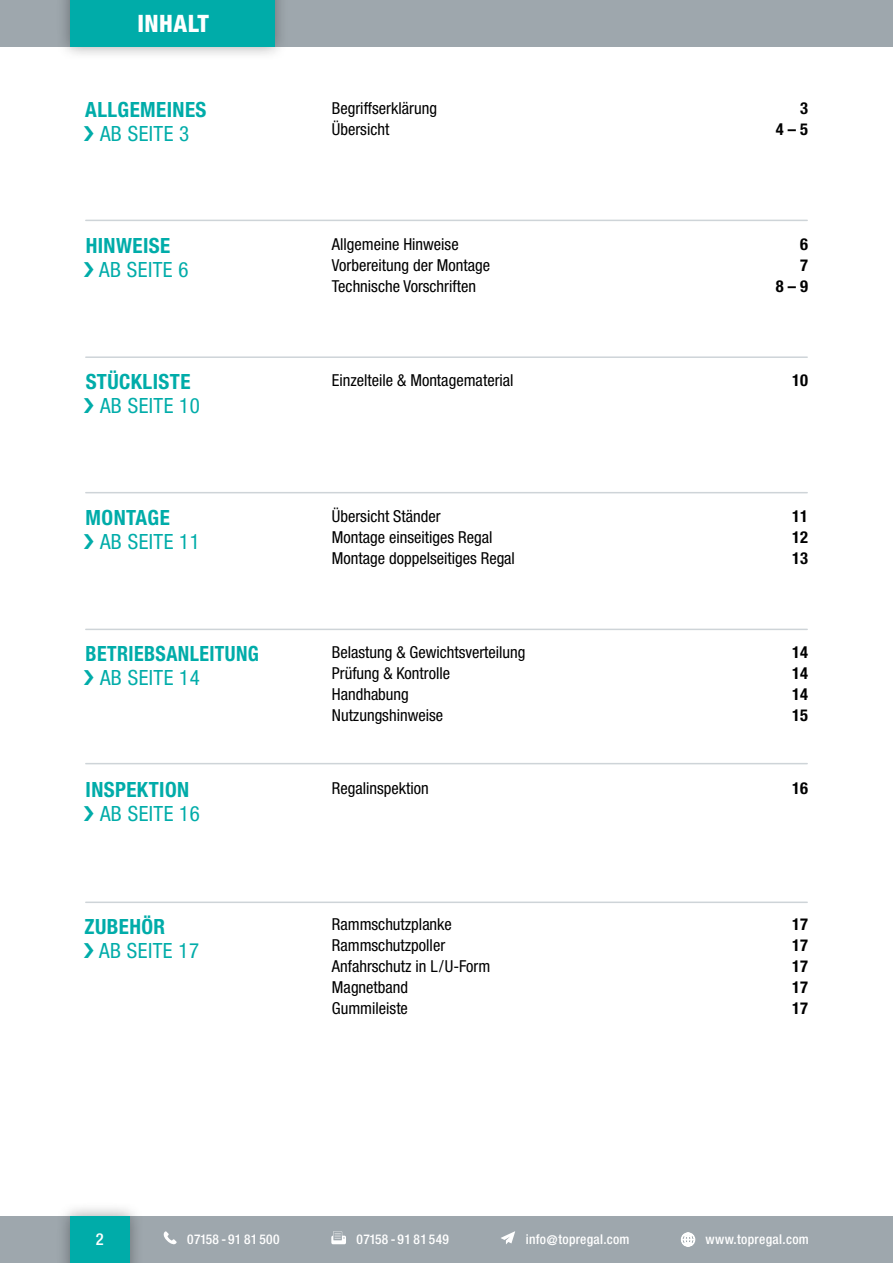
<style>
.page{position:relative;width:893px;height:1263px;background:#fff}
.page>*{position:absolute;margin:0;border:0;box-sizing:border-box;transform-origin:0 0}
.t1{font:800 condensed 24px "Helvetica Neue LT Std";letter-spacing:.02em;color:#fff}
.t2{font:condensed 21px "Helvetica Neue LT Std";letter-spacing:.02em;color:#00aca9}
.t3{font:700 condensed 21px "Helvetica Neue LT Std";letter-spacing:.02em;color:#00aca9}
.t4{font:700 condensed 21px "Helvetica Neue LT Std";letter-spacing:.02em;color:#00aca9;scale:.95 1}
.t5{font:condensed 16.5px "Helvetica Neue LT Std";color:#000}
.t6{font:700 condensed 16.5px "Helvetica Neue LT Std";color:#000}
.t7{font:500 condensed 16.5px "Helvetica Neue LT Std";color:#fff}
.t8{font:500 condensed 13.5px "Helvetica Neue LT Std";letter-spacing:.025em;color:#fff}
</style>
<div class="page">
<div style="left:0;top:1216px;width:893px;height:47px;background:#9ea7ad"></div>
<div style="left:0;top:0;width:893px;height:47px;background:#9ea7ad"></div>
<div style="left:56px;top:0;width:233px;height:61px;background:#000;opacity:.35"></div>
<div style="left:70px;top:0;width:204px;height:47px;background:#00aca9"></div>
<div style="left:56px;top:1202px;width:88px;height:61px;background:#000;opacity:.35"></div>
<div style="left:70px;top:1216px;width:60px;height:47px;background:#00aca9"></div>
<svg style="left:163px;top:1231px;width:14px;height:13px"></svg>
<svg style="left:331px;top:1231px;width:15px;height:13px"></svg>
<svg style="left:501px;top:1231px;width:14px;height:13px"></svg>
<svg style="left:681px;top:1233px;width:14px;height:13px"></svg>
<hr style="left:86px;top:220px;width:721px;height:1px;background:#ced4d8">
<hr style="left:86px;top:356px;width:721px;height:2px;background:#ced4d8">
<hr style="left:86px;top:492px;width:721px;height:1px;background:#ced4d8">
<hr style="left:86px;top:629px;width:721px;height:1px;background:#ced4d8">
<hr style="left:86px;top:763px;width:721px;height:1px;background:#ced4d8">
<hr style="left:86px;top:901px;width:721px;height:2px;background:#ced4d8">
<h1 class="t1" style="left:137px;top:8px;width:73px">INHALT</h1>
<p class="t3" style="left:85px;top:97px;width:123px">ALLGEMEINES</p>
<p class="t2" style="left:100px;top:121px;width:91px">AB SEITE 3</p>
<p class="t3" style="left:86px;top:233px;width:86px">HINWEISE</p>
<p class="t2" style="left:99px;top:258px;width:91px">AB SEITE 6</p>
<p class="t5" style="left:332px;top:98px;width:107px">Begriffserklärung</p>
<p class="t6" style="left:800px;top:98px;width:9px">3</p>
<p class="t5" style="left:332px;top:119px;width:59px">Übersicht</p>
<p class="t6" style="left:776px;top:119px;width:34px">4 – 5</p>
<p class="t5" style="left:332px;top:235px;width:128px">Allgemeine Hinweise</p>
<p class="t6" style="left:800px;top:234px;width:9px">6</p>
<p class="t5" style="left:332px;top:256px;width:160px">Vorbereitung der Montage</p>
<p class="t6" style="left:800px;top:255px;width:9px">7</p>
<p class="t5" style="left:332px;top:277px;width:146px">Technische Vorschriften</p>
<p class="t6" style="left:776px;top:276px;width:34px">8 – 9</p>
<p class="t3" style="left:86px;top:369px;width:106px">STÜCKLISTE</p>
<p class="t5" style="left:332px;top:371px;width:183px">Einzelteile &amp; Montagematerial</p>
<p class="t6" style="left:792px;top:370px;width:17px">10</p>
<p class="t2" style="left:100px;top:394px;width:101px">AB SEITE 10</p>
<p class="t3" style="left:86px;top:505px;width:86px">MONTAGE</p>
<p class="t2" style="left:100px;top:530px;width:101px">AB SEITE 11</p>
<p class="t5" style="left:332px;top:507px;width:110px">Übersicht Ständer</p>
<p class="t6" style="left:792px;top:506px;width:17px">11</p>
<p class="t5" style="left:332px;top:528px;width:162px">Montage einseitiges Regal</p>
<p class="t6" style="left:792px;top:527px;width:17px">12</p>
<p class="t5" style="left:332px;top:549px;width:185px">Montage doppelseitiges Regal</p>
<p class="t6" style="left:792px;top:548px;width:17px">13</p>
<p class="t4" style="left:86px;top:641px;width:184px">BETRIEBSANLEITUNG</p>
<p class="t2" style="left:100px;top:666px;width:101px">AB SEITE 14</p>
<p class="t5" style="left:332px;top:643px;width:195px">Belastung &amp; Gewichtsverteilung</p>
<p class="t6" style="left:792px;top:642px;width:17px">14</p>
<p class="t5" style="left:332px;top:664px;width:120px">Prüfung &amp; Kontrolle</p>
<p class="t6" style="left:792px;top:663px;width:17px">14</p>
<p class="t5" style="left:332px;top:685px;width:78px">Handhabung</p>
<p class="t6" style="left:792px;top:684px;width:17px">14</p>
<p class="t5" style="left:332px;top:706px;width:113px">Nutzungshinweise</p>
<p class="t6" style="left:792px;top:705px;width:17px">15</p>
<p class="t3" style="left:86px;top:777px;width:105px">INSPEKTION</p>
<p class="t2" style="left:100px;top:802px;width:101px">AB SEITE 16</p>
<p class="t5" style="left:332px;top:779px;width:98px">Regalinspektion</p>
<p class="t6" style="left:792px;top:778px;width:17px">16</p>
<p class="t3" style="left:85px;top:913px;width:82px">ZUBEHÖR</p>
<p class="t2" style="left:99px;top:938px;width:101px">AB SEITE 17</p>
<p class="t5" style="left:332px;top:915px;width:122px">Rammschutzplanke</p>
<p class="t6" style="left:792px;top:914px;width:17px">17</p>
<p class="t5" style="left:332px;top:936px;width:115px">Rammschutzpoller</p>
<p class="t6" style="left:792px;top:935px;width:17px">17</p>
<p class="t5" style="left:332px;top:957px;width:160px">Anfahrschutz in L/U-Form</p>
<p class="t6" style="left:792px;top:956px;width:17px">17</p>
<p class="t5" style="left:332px;top:978px;width:78px">Magnetband</p>
<p class="t6" style="left:792px;top:977px;width:17px">17</p>
<p class="t5" style="left:332px;top:999px;width:78px">Gummileiste</p>
<p class="t6" style="left:792px;top:998px;width:17px">17</p>
<p class="t7" style="left:96px;top:1229px;width:9px">2</p>
<p class="t8" style="left:187px;top:1231px;width:94px">07158 - 91 81 500</p>
<p class="t8" style="left:357px;top:1231px;width:94px">07158 - 91 81 549</p>
<p class="t8" style="left:526px;top:1231px;width:105px">info@topregal.com</p>
<p class="t8" style="left:705px;top:1231px;width:105px">www.topregal.com</p>
</div>
